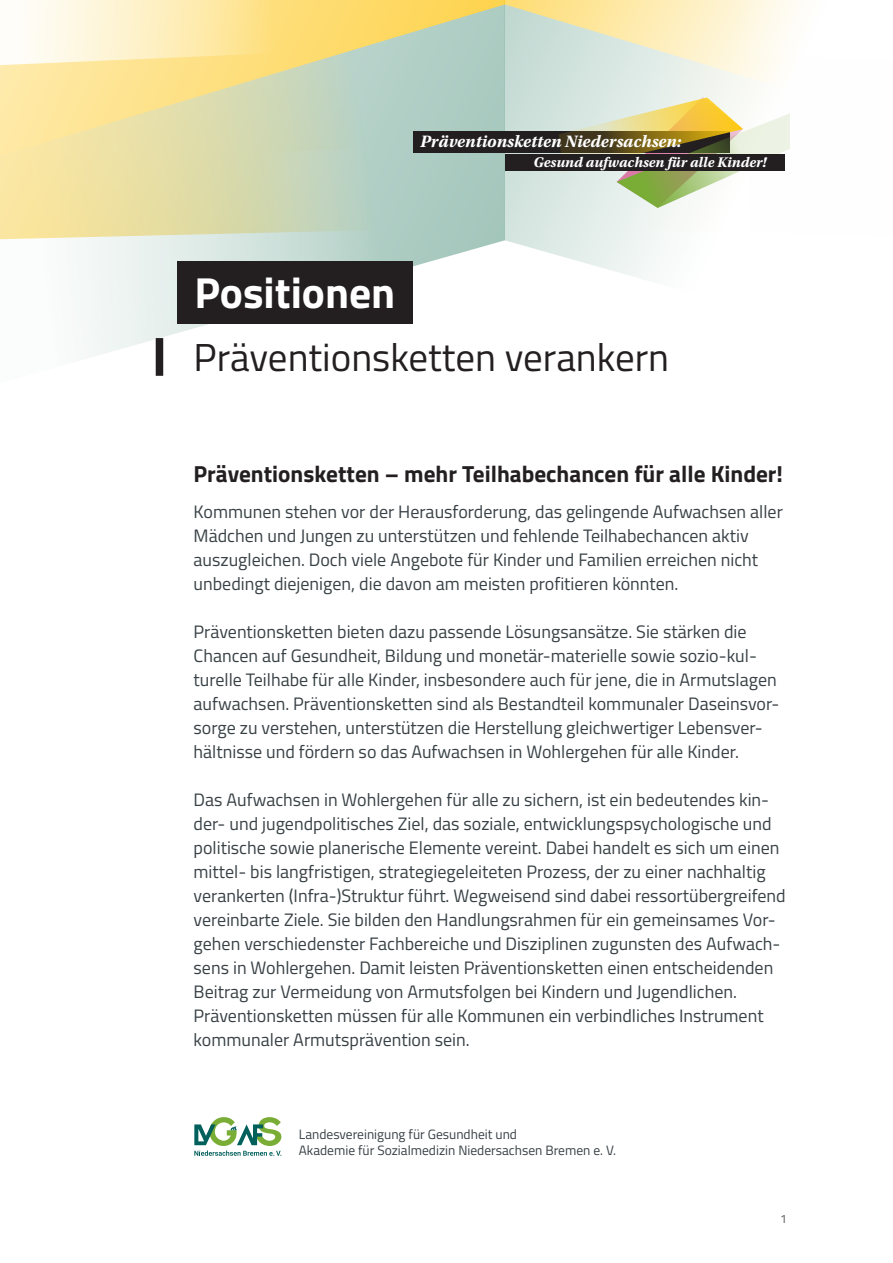
<style>
.page{position:relative;width:893px;height:1263px;background:#fff}
.page>*{position:absolute;margin:0;border:0;box-sizing:border-box;transform-origin:0 0}
.t1{font:700 43.5px "Titillium Web";color:#fff}
.t2{font:39px "Titillium Web";color:#231f20}
.t3{font:700 23.25px "Titillium Web";color:#231f20}
.t4{font:18px/24px "Titillium Web";color:#384145}
.t5{font:italic 700 17.4px "Utopia Std";color:#fff}
.t6{font:italic 700 14.7px "Utopia Std";color:#fff}
.t7{font:13.5px/16.2px "Titillium Web";color:#384145}
.t8{font:12px "Titillium Web";color:#545a5e}
</style>
<div class="page">
<svg style="left:0;top:0;width:505px;height:376px"></svg>
<svg style="left:505px;top:0;width:294px;height:280px"></svg>
<div style="left:177px;top:261px;width:235px;height:62px;background:#231f20"></div>
<div style="left:156px;top:338px;width:7px;height:38px;background:#231f20"></div>
<div style="left:413px;top:131px;width:316px;height:21px;background:#231f20"></div>
<svg style="left:559px;top:97px;width:231px;height:111px"></svg>
<div style="left:505px;top:154px;width:280px;height:17px;background:#231f20"></div>
<svg style="left:194px;top:1117px;width:87px;height:39px"></svg>
<p class="t5" style="left:420px;top:131px;width:263px">Präventionsketten Niedersachsen:</p>
<p class="t6" style="left:534px;top:153px;width:234px">Gesund aufwachsen für alle Kinder!</p>
<h1 class="t1" style="left:194px;top:259px;width:203px">Positionen</h1>
<h2 class="t2" style="left:194px;top:328px;width:477px">Präventionsketten verankern</h2>
<p class="t3" style="left:194px;top:456px;width:591px">Präventionsketten – mehr Teilhabechancen für alle Kinder!</p>
<p class="t4" style="left:194px;top:499px;width:591px">Kommunen stehen vor der Herausforderung, das gelingende Aufwachsen aller Mädchen und Jungen zu unterstützen und fehlende Teilhabechancen aktiv auszugleichen. Doch viele Angebote für Kinder und Familien erreichen nicht unbedingt diejenigen, die davon am meisten profitieren könnten.</p>
<p class="t4" style="left:194px;top:619px;width:587px">Präventionsketten bieten dazu passende Lösungsansätze. Sie stärken die Chancen auf Gesundheit, Bildung und monetär-materielle sowie sozio-kul&shy;turelle Teilhabe für alle Kinder, insbesondere auch für jene, die in Armutslagen aufwachsen. Präventionsketten sind als Bestandteil kommunaler Daseinsvor&shy;sorge zu verstehen, unterstützen die Herstellung gleichwertiger Lebensver&shy;hältnisse und fördern so das Aufwachsen in Wohlergehen für alle Kinder.</p>
<p class="t4" style="left:194px;top:787px;width:594px">Das Aufwachsen in Wohlergehen für alle zu sichern, ist ein bedeutendes kin&shy;der- und jugendpolitisches Ziel, das soziale, entwicklungspsychologische und politische sowie planerische Elemente vereint. Dabei handelt es sich um einen mittel- bis langfristigen, strategiegeleiteten Prozess, der zu einer nachhaltig verankerten (Infra-)Struktur führt. Wegweisend sind dabei ressortübergreifend vereinbarte Ziele. Sie bilden den Handlungsrahmen für ein gemeinsames Vor&shy;gehen verschiedenster Fachbereiche und Disziplinen zugunsten des Aufwach&shy;sens in Wohlergehen. Damit leisten Präventionsketten einen entscheidenden Beitrag zur Vermeidung von Armutsfolgen bei Kindern und Jugendlichen.<br>Präventionsketten müssen für alle Kommunen ein verbindliches Instrument kommunaler Armutsprävention sein.</p>
<p class="t7" style="left:299px;top:1125px;width:319px">Landesvereinigung für Gesundheit und<br>Akademie für Sozialmedizin Niedersachsen Bremen e. V.</p>
<p class="t8" style="left:780px;top:1210px;width:8px">1</p>
</div>
